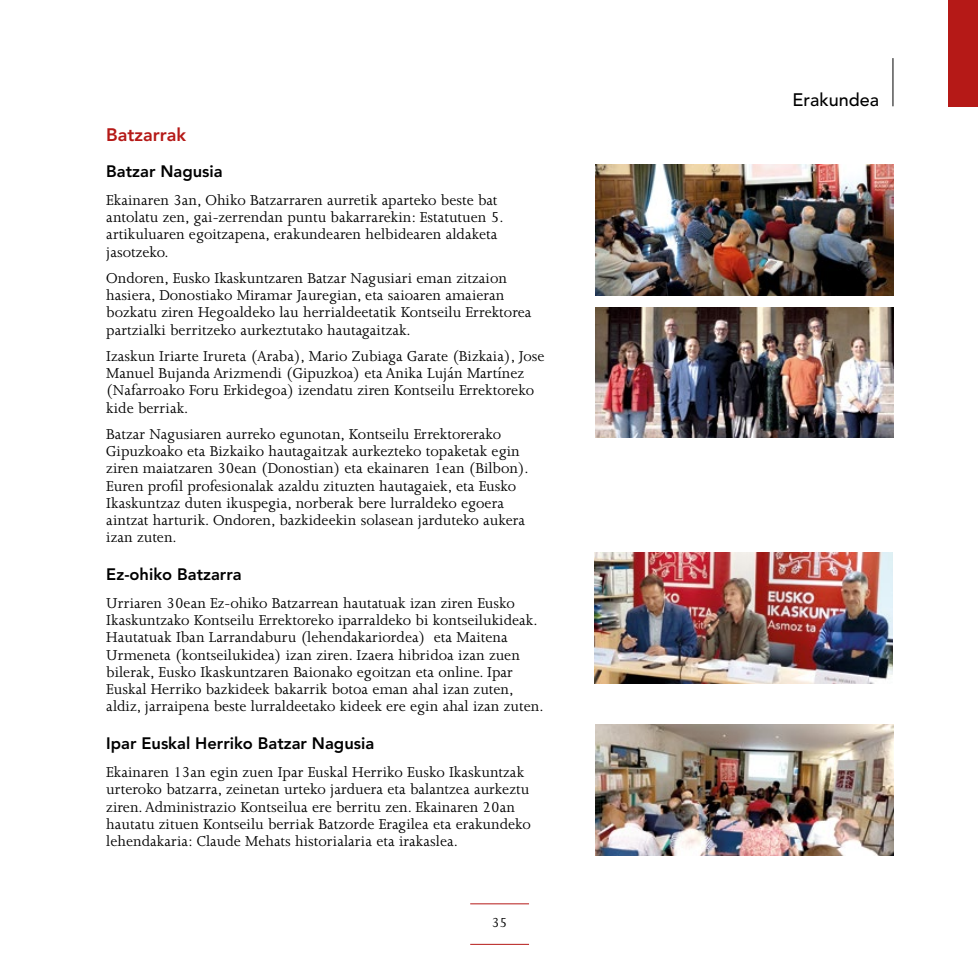
<style>
.page{position:relative;width:978px;height:978px;background:#fff}
.page>*{position:absolute;margin:0;border:0;box-sizing:border-box;transform-origin:0 0}
.t1{font:800 18px "Avenir";color:#b51917}
.t2{font:500 18px "Avenir";color:#000}
.t3{font:16.5px/17.2px "Joanna";color:#000}
.t4{font:800 16.5px "Avenir";color:#000}
.t5{font:15px "Joanna";color:#000}
</style>
<div class="page">
<div style="left:948px;top:0;width:30px;height:106px;background:#b51917"></div>
<hr style="left:470px;top:944px;width:59px;height:1px;background:#b51917">
<hr style="left:470px;top:903px;width:59px;height:1px;background:#b51917">
<hr style="left:893px;top:58px;width:1px;height:48px;background:#000">
<img style="left:595px;top:553px;width:298px;height:130px">
<img style="left:595px;top:165px;width:298px;height:130px">
<img style="left:595px;top:725px;width:298px;height:130px">
<img style="left:595px;top:308px;width:298px;height:130px">
<p class="t1" style="left:106px;top:124px;width:82px">Batzarrak</p>
<p class="t4" style="left:106px;top:162px;width:118px">Batzar Nagusia</p>
<p class="t3" style="left:106px;top:191px;width:399px">Ekainaren 3an, Ohiko Batzarraren aurretik aparteko beste bat antolatu zen, gai-zerrendan puntu bakarrarekin: Estatutuen 5. artikuluaren egoitzapena, erakundearen helbidearen aldaketa jasotzeko.</p>
<p class="t3" style="left:106px;top:269px;width:427px">Ondoren, Eusko Ikaskuntzaren Batzar Nagusiari eman zitzaion hasiera, Donostiako Miramar Jauregian, eta saioaren amaieran bozkatu ziren Hegoaldeko lau herrialdeetatik Kontseilu Errektorea partzialki berritzeko aurkeztutako hautagaitzak.</p>
<p class="t3" style="left:106px;top:347px;width:440px">Izaskun Iriarte Irureta (Araba), Mario Zubiaga Garate (Bizkaia), Jose Manuel Bujanda Arizmendi (Gipuzkoa) eta Anika Luján Martínez (Nafarroako Foru Erkidegoa) izendatu ziren Kontseilu Errektoreko kide berriak.</p>
<p class="t3" style="left:106px;top:425px;width:424px">Batzar Nagusiaren aurreko egunotan, Kontseilu Errektorerako Gipuzkoako eta Bizkaiko hautagaitzak aurkezteko topaketak egin ziren maiatzaren 30ean (Donostian) eta ekainaren 1ean (Bilbon).<br>Euren profil profesionalak azaldu zituzten hautagaiek, eta Eusko Ikaskuntzaz duten ikuspegia, norberak bere lurraldeko egoera aintzat harturik. Ondoren, bazkideekin solasean jarduteko aukera izan zuten.</p>
<p class="t4" style="left:106px;top:565px;width:137px">Ez-ohiko Batzarra</p>
<p class="t3" style="left:106px;top:595px;width:439px">Urriaren 30ean Ez-ohiko Batzarrean hautatuak izan ziren Eusko Ikaskuntzako Kontseilu Errektoreko iparraldeko bi kontseilukideak.<br>Hautatuak Iban Larrandaburu (lehendakariordea) eta Maitena Urmeneta (kontseilukidea) izan ziren. Izaera hibridoa izan zuen bilerak, Eusko Ikaskuntzaren Baionako egoitzan eta online. Ipar Euskal Herriko bazkideek bakarrik botoa eman ahal izan zuten, aldiz, jarraipena beste lurraldeetako kideek ere egin ahal izan zuten.</p>
<p class="t4" style="left:106px;top:734px;width:269px">Ipar Euskal Herriko Batzar Nagusia</p>
<p class="t3" style="left:106px;top:764px;width:426px">Ekainaren 13an egin zuen Ipar Euskal Herriko Eusko Ikaskuntzak urteroko batzarra, zeinetan urteko jarduera eta balantzea aurkeztu ziren. Administrazio Kontseilua ere berritu zen. Ekainaren 20an hautatu zituen Kontseilu berriak Batzorde Eragilea eta erakundeko lehendakaria: Claude Mehats historialaria eta irakaslea.</p>
<p class="t5" style="left:492px;top:914px;width:17px">35</p>
<p class="t2" style="left:792px;top:90px;width:88px">Erakundea</p>
</div>
